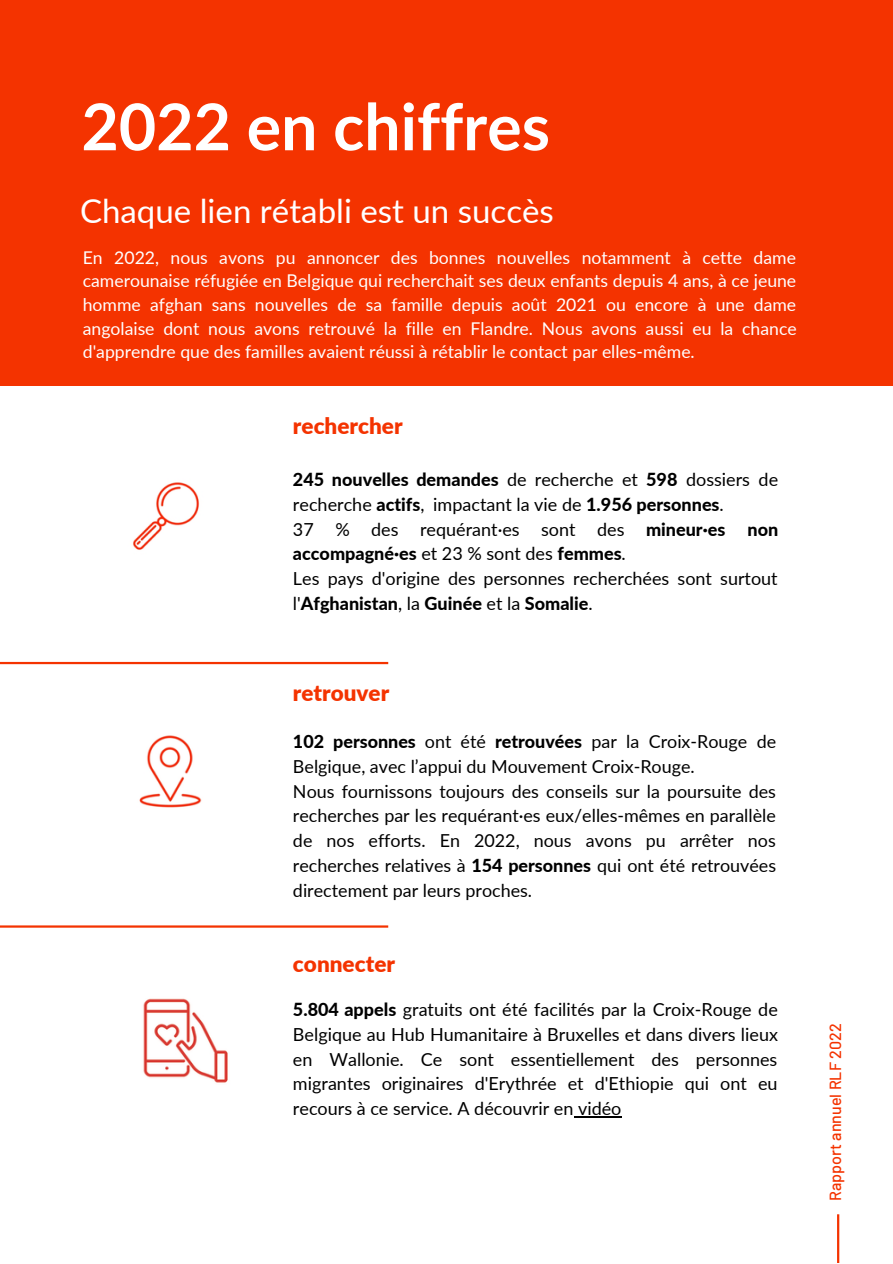
<style>
.page{position:relative;width:893px;height:1264px;background:#fff}
.page>*{position:absolute;margin:0;border:0;box-sizing:border-box;transform-origin:0 0}
.t1{font:700 64.5px "Lato";color:#fff}
.t2{font:33px "Lato";color:#fff}
.t3{font:900 22.5px "Lato";color:#f43300}
.t4{font:900 22.35px "Lato";color:#f43300}
.t5{font:18px/24.8px "Lato";color:#000}
.t6{font:17.85px/24.8px "Lato";color:#000}
.t7{font:17.55px/23.5px "Lato";color:#fff;text-align:justify}
.t8{font:500 16.05px "Barlow";color:#f43300}
.s1{font-weight:800}
</style>
<div class="page">
<hr style="left:0;top:662px;width:388px;height:2px;background:#f43300">
<hr style="left:0;top:925px;width:388px;height:2px;background:#f43300">
<div style="left:0;top:0;width:892px;height:385px;background:#f43300"></div>
<hr style="left:837px;top:1214px;width:2px;height:48px;background:#f43300">
<img style="left:139px;top:735px;width:63px;height:73px">
<img style="left:133px;top:482px;width:66px;height:68px">
<img style="left:143px;top:998px;width:85px;height:85px">
<hr style="left:573px;top:1116px;width:48px;height:1px;background:#000">
<h1 class="t1" style="left:81px;top:87px;width:470px">2022 en chiffres</h1>
<h2 class="t2" style="left:80px;top:190px;width:475px">Chaque lien rétabli est un succès</h2>
<p class="t7" style="left:83px;top:245px;width:715px">En 2022, nous avons pu annoncer des bonnes nouvelles notamment à cette dame camerounaise réfugiée en Belgique qui recherchait ses deux enfants depuis 4 ans, à ce jeune homme afghan sans nouvelles de sa famille depuis août 2021 ou encore à une dame angolaise dont nous avons retrouvé la fille en Flandre. Nous avons aussi eu la chance d'apprendre que des familles avaient réussi à rétablir le contact par elles-même.</p>
<p class="t3" style="left:293px;top:412px;width:111px">rechercher</p>
<p class="t5" style="left:293px;top:466px;width:487px"><span class="s1">245 nouvelles demandes</span> de recherche et <span class="s1">598</span> dossiers de recherche <span class="s1">actifs</span>, impactant la vie de <span class="s1">1.956 personnes</span>.<br>37 % des requérant·es sont des <span class="s1">mineur·es non accompagné·es</span> et 23 % sont des <span class="s1">femmes</span>.<br>Les pays d'origine des personnes recherchées sont surtout l'<span class="s1">Afghanistan</span>, la <span class="s1">Guinée</span> et la <span class="s1">Somalie</span>.</p>
<p class="t4" style="left:293px;top:679px;width:98px">retrouver</p>
<p class="t6" style="left:293px;top:728px;width:484px"><span class="s1">102 personnes</span> ont été <span class="s1">retrouvées</span> par la Croix-Rouge de Belgique, avec l’appui du Mouvement Croix-Rouge.<br>Nous fournissons toujours des conseils sur la poursuite des recherches par les requérant·es eux/elles-mêmes en parallèle de nos efforts. En 2022, nous avons pu arrêter nos recherches relatives à <span class="s1">154 personnes</span> qui ont été retrouvées directement par leurs proches.</p>
<p class="t3" style="left:293px;top:949px;width:103px">connecter</p>
<p class="t5" style="left:293px;top:996px;width:486px;text-align:justify"><span class="s1">5.804 appels</span> gratuits ont été facilités par la Croix-Rouge de Belgique au Hub Humanitaire à Bruxelles et dans divers lieux en Wallonie. Ce sont essentiellement des personnes migrantes originaires d'Erythrée et d'Ethiopie qui ont eu recours à ce service. A découvrir en vidéo</p>
<p class="t8" style="left:825px;top:1200px;width:179px;rotate:-90deg">Rapport annuel RLF 2022</p>
</div>
